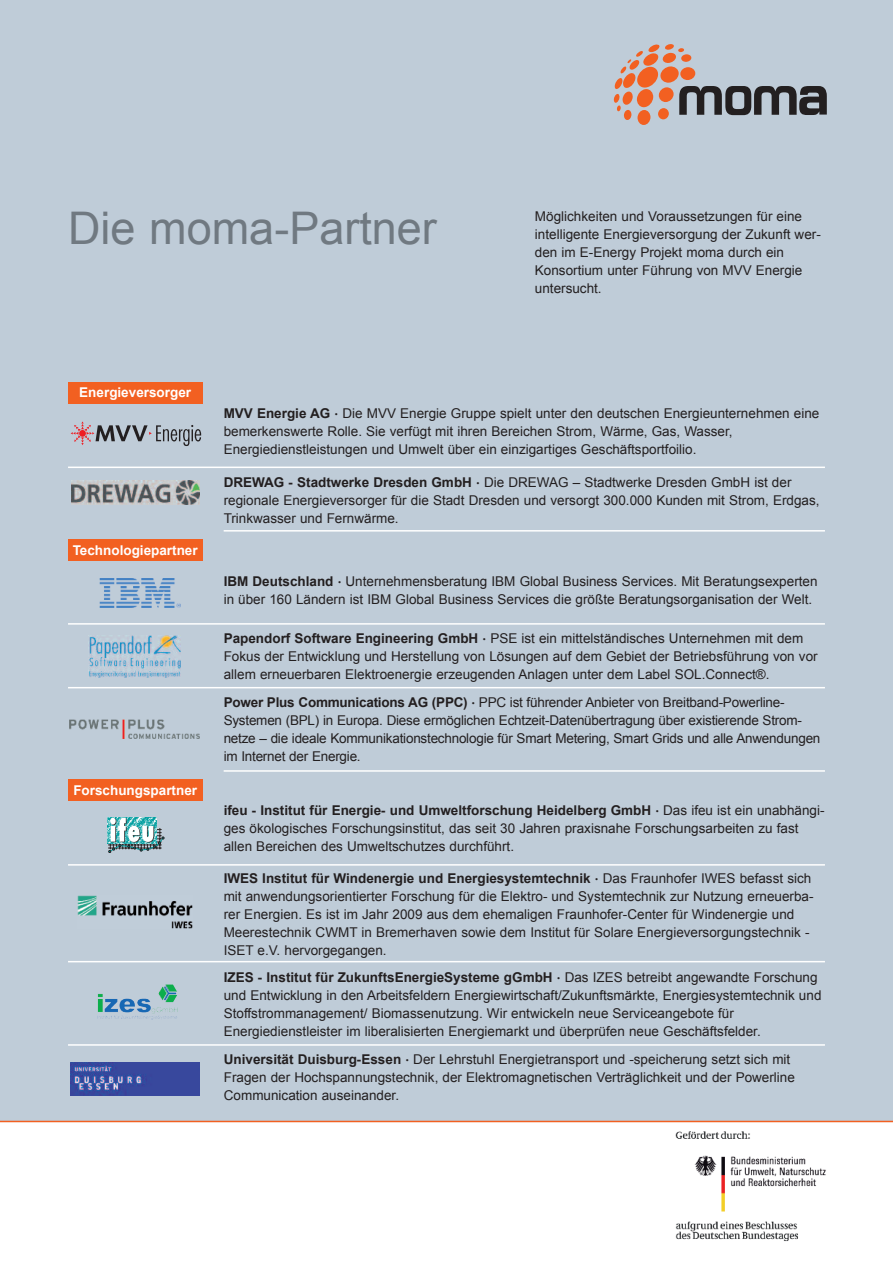
<style>
.page{position:relative;width:893px;height:1263px;background:#bfccd8}
.page>*{position:absolute;margin:0;border:0;box-sizing:border-box;transform-origin:0 0}
.t1{font:45px "Arial";color:#707981}
.t2{font:13.5px/18px "Arial";color:#231f20}
.t3{font:700 13.5px "Arial";color:#fff}
.s1{font-weight:700}
.s2{font-family:"Frutiger";font-weight:700}
</style>
<div class="page">
<div style="left:624px;top:110px;width:7px;height:10px;background:#f26021;border-radius:50%"></div>
<div style="left:637px;top:110px;width:13px;height:15px;background:#f26021;border-radius:50%"></div>
<div style="left:658px;top:108px;width:11px;height:11px;background:#f26021;border-radius:50%"></div>
<svg style="left:614px;top:44px;width:213px;height:71px"></svg>
<div style="left:0;top:1123px;width:893px;height:140px;background:#fff"></div>
<hr style="left:0;top:1121px;width:893px;height:1px;background:#f26021">
<div style="left:68px;top:382px;width:134px;height:21px;background:#f26021"></div>
<div style="left:68px;top:540px;width:134px;height:21px;background:#f26021"></div>
<hr style="left:68px;top:467px;width:757px;height:1px;background:#fff">
<hr style="left:68px;top:623px;width:757px;height:2px;background:#fff">
<hr style="left:68px;top:687px;width:757px;height:1px;background:#fff">
<hr style="left:224px;top:770px;width:601px;height:2px;background:#fff">
<hr style="left:224px;top:530px;width:601px;height:1px;background:#fff">
<svg style="left:71px;top:421px;width:130px;height:25px"></svg>
<img style="left:72px;top:481px;width:127px;height:23px">
<div style="left:68px;top:780px;width:134px;height:21px;background:#f26021"></div>
<img style="left:99px;top:578px;width:81px;height:30px">
<hr style="left:108px;top:845px;width:54px;height:1px;background:#322d2d">
<hr style="left:108px;top:848px;width:54px;height:1px;background:#322d2d">
<img style="left:108px;top:817px;width:49px;height:27px">
<svg style="left:109px;top:818px;width:55px;height:35px"></svg>
<img style="left:78px;top:895px;width:114px;height:33px">
<img style="left:89px;top:635px;width:92px;height:42px">
<img style="left:69px;top:719px;width:131px;height:20px">
<img style="left:71px;top:1063px;width:129px;height:32px">
<img style="left:162px;top:984px;width:15px;height:16px">
<hr style="left:68px;top:864px;width:757px;height:2px;background:#fff">
<hr style="left:68px;top:961px;width:757px;height:1px;background:#fff">
<hr style="left:68px;top:1044px;width:757px;height:2px;background:#fff">
<img style="left:675px;top:1221px;width:123px;height:21px">
<img style="left:675px;top:1131px;width:151px;height:81px">
<h1 class="t1" style="left:68px;top:203px;width:370px">Die moma-Partner</h1>
<p class="t2" style="left:535px;top:207px;width:287px">Möglichkeiten und Voraussetzungen für eine intelligente Energieversorgung der Zukunft wer&shy;den im E-Energy Projekt moma durch ein Konsortium unter Führung von MVV Energie untersucht.</p>
<p class="t3" style="left:79px;top:385px;width:113px">Energieversorger</p>
<p class="t3" style="left:73px;top:542px;width:127px">Technologiepartner</p>
<p class="t3" style="left:73px;top:782px;width:125px">Forschungspartner</p>
<p class="t2" style="left:224px;top:404px;width:597px"><span class="s1">MVV Energie AG</span> <span class="s2">·</span> Die MVV Energie Gruppe spielt unter den deutschen Energieunternehmen eine bemerkenswerte Rolle. Sie verfügt mit ihren Bereichen Strom, Wärme, Gas, Wasser,<br>Energiedienstleistungen und Umwelt über ein einzigartiges Geschäftsportfoilio.</p>
<p class="t2" style="left:224px;top:473px;width:597px"><span class="s1">DREWAG - Stadtwerke Dresden GmbH</span> <span class="s2">·</span> Die DREWAG – Stadtwerke Dresden GmbH ist der regionale Energieversorger für die Stadt Dresden und versorgt 300.000 Kunden mit Strom, Erdgas,<br>Trinkwasser und Fernwärme.</p>
<p class="t2" style="left:224px;top:572px;width:595px"><span class="s1">IBM Deutschland</span> <span class="s2">·</span> Unternehmensberatung IBM Global Business Services. Mit Beratungsexperten in über 160 Ländern ist IBM Global Business Services die größte Beratungsorganisation der Welt.</p>
<p class="t2" style="left:224px;top:629px;width:595px"><span class="s1">Papendorf Software Engineering GmbH</span> <span class="s2">·</span> PSE ist ein mittelständisches Unternehmen mit dem<br>Fokus der Entwicklung und Herstellung von Lösungen auf dem Gebiet der Betriebsführung von vor allem erneuerbaren Elektroenergie erzeugenden Anlagen unter dem Label SOL.Connect®.</p>
<p class="t2" style="left:224px;top:693px;width:598px"><span class="s1">Power Plus Communications AG (PPC)</span> <span class="s2">·</span> PPC ist führender Anbieter von Breitband-Powerline-Systemen (BPL) in Europa. Diese ermöglichen Echtzeit-Datenübertragung über existierende Strom&shy;netze – die ideale Kommunikationstechnologie für Smart Metering, Smart Grids und alle Anwendungen im Internet der Energie.</p>
<p class="t2" style="left:224px;top:801px;width:602px"><span class="s1">ifeu - Institut für Energie- und Umweltforschung Heidelberg GmbH</span> <span class="s2">·</span> Das ifeu ist ein unabhängi&shy;ges ökologisches Forschungsinstitut, das seit 30 Jahren praxisnahe Forschungsarbeiten zu fast allen Bereichen des Umweltschutzes durchführt.</p>
<p class="t2" style="left:224px;top:869px;width:591px"><span class="s1">IWES Institut für Windenergie und Energiesystemtechnik</span> <span class="s2">·</span> Das Fraunhofer IWES befasst sich mit anwendungsorientierter Forschung für die Elektro- und Systemtechnik zur Nutzung erneuerba&shy;rer Energien. Es ist im Jahr 2009 aus dem ehemaligen Fraunhofer-Center für Windenergie und Meerestechnik CWMT in Bremerhaven sowie dem Institut für Solare Energieversorgungstechnik - ISET e.V. hervorgegangen.</p>
<p class="t2" style="left:224px;top:968px;width:599px"><span class="s1">IZES - Institut für ZukunftsEnergieSysteme gGmbH</span> <span class="s2">·</span> Das IZES betreibt angewandte Forschung und Entwicklung in den Arbeitsfeldern Energiewirtschaft/Zukunftsmärkte, Energiesystemtechnik und Stoffstrommanagement/ Biomassenutzung. Wir entwickeln neue Serviceangebote für Energiedienstleister im liberalisierten Energiemarkt und überprüfen neue Geschäftsfelder.</p>
<p class="t2" style="left:224px;top:1050px;width:573px"><span class="s1">Universität Duisburg-Essen</span> <span class="s2">·</span> Der Lehrstuhl Energietransport und -speicherung setzt sich mit<br>Fragen der Hochspannungstechnik, der Elektromagnetischen Verträglichkeit und der Powerline<br>Communication auseinander.</p>
</div>
